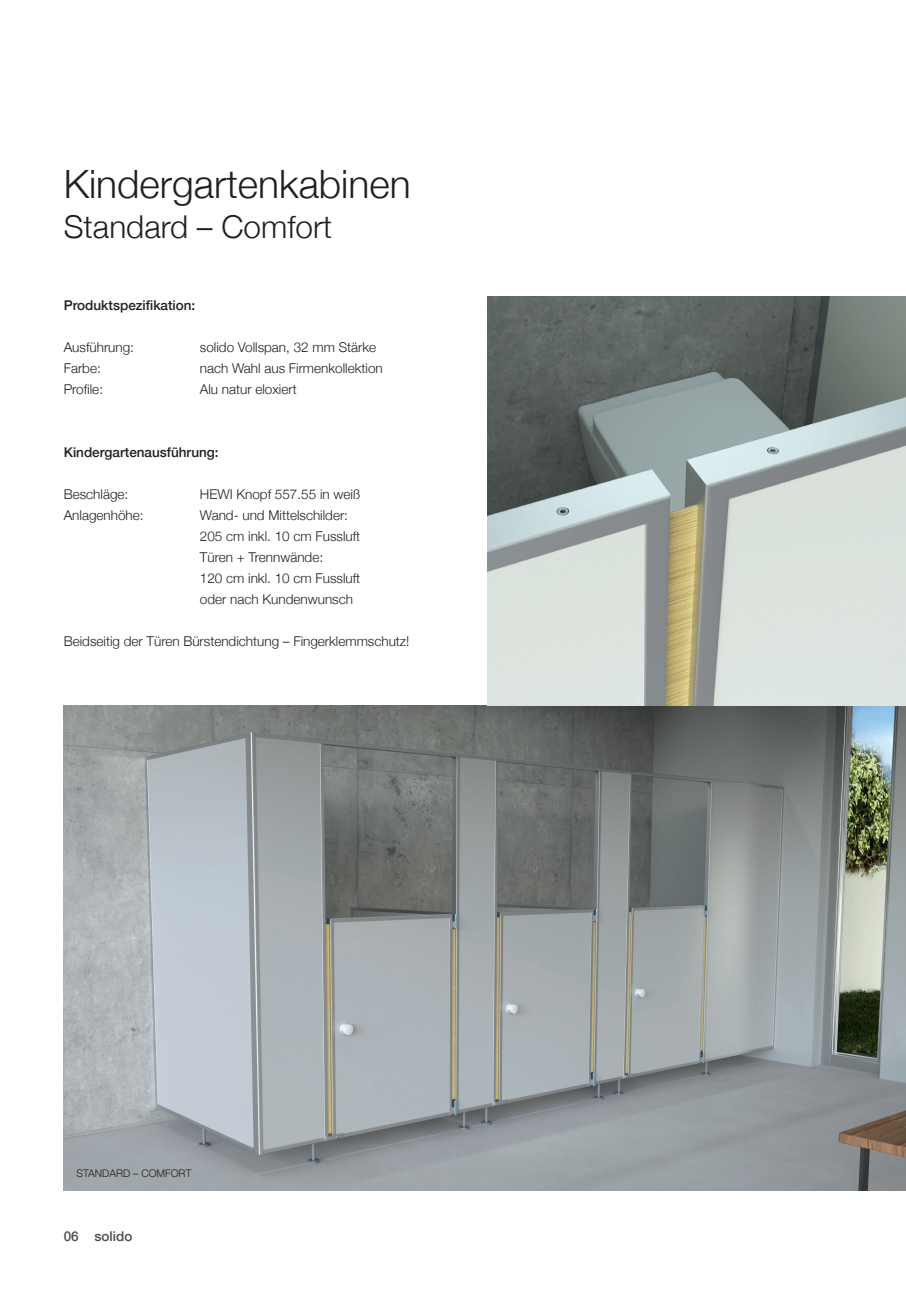
<style>
.page{position:relative;width:906px;height:1289px;background:#fff}
.page>*{position:absolute;margin:0;border:0;box-sizing:border-box;transform-origin:0 0}
.t1{font:300 39px "Helvetica Neue";color:#231f20}
.t2{font:300 31.5px "Helvetica Neue";color:#231f20}
.t3{font:300 13.5px/21px "Helvetica Neue";color:#231f20}
.t4{font:500 13.5px "Helvetica Neue";color:#231f20}
.t5{font:500 13.5px "Helvetica Neue";color:#4b4c4d}
.t6{font:300 10.5px "Helvetica Neue";color:#231f20}
</style>
<div class="page">
<img style="left:64px;top:705px;width:842px;height:484px">
<img style="left:487px;top:296px;width:419px;height:409px">
<h1 class="t1" style="left:64px;top:152px;width:348px">Kindergartenkabinen</h1>
<h2 class="t2" style="left:64px;top:201px;width:270px">Standard – Comfort</h2>
<p class="t4" style="left:64px;top:294px;width:133px">Produktspezifikation:</p>
<p class="t3" style="left:64px;top:335px;width:72px">Ausführung:</p>
<p class="t3" style="left:200px;top:335px;width:178px">solido Vollspan, 32 mm Stärke</p>
<p class="t3" style="left:64px;top:356px;width:39px">Farbe:</p>
<p class="t3" style="left:200px;top:356px;width:184px">nach Wahl aus Firmenkollektion</p>
<p class="t3" style="left:64px;top:377px;width:41px">Profile:</p>
<p class="t3" style="left:200px;top:377px;width:98px">Alu natur eloxiert</p>
<p class="t4" style="left:64px;top:441px;width:156px">Kindergartenausführung:</p>
<p class="t3" style="left:64px;top:482px;width:66px">Beschläge:</p>
<p class="t3" style="left:200px;top:482px;width:162px">HEWI Knopf 557.55 in weiß</p>
<p class="t3" style="left:64px;top:503px;width:81px">Anlagenhöhe:</p>
<p class="t3" style="left:200px;top:503px;width:162px">Wand- und Mittelschilder:<br>205 cm inkl. 10 cm Fussluft<br>Türen + Trennwände:<br>120 cm inkl. 10 cm Fussluft oder nach Kundenwunsch</p>
<p class="t3" style="left:64px;top:629px;width:347px">Beidseitig der Türen Bürstendichtung – Fingerklemmschutz!</p>
<p class="t6" style="left:77px;top:1165px;width:116px">STANDARD – COMFORT</p>
<p class="t5" style="left:64px;top:1225px;width:70px">06 solido</p>
</div>
